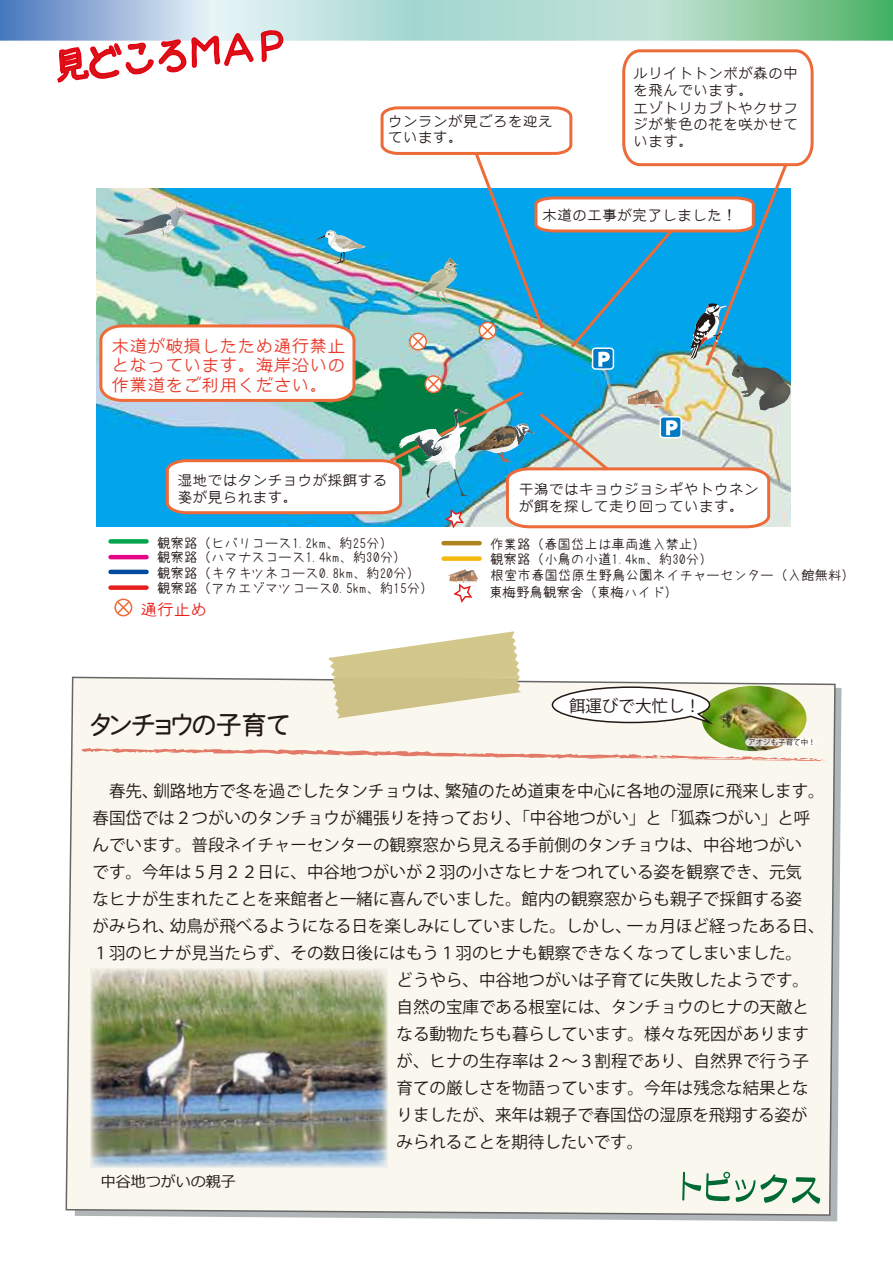
<style>
.page{position:relative;width:893px;height:1263px;background:#fff}
.page>*{position:absolute;margin:0;border:0;box-sizing:border-box;transform-origin:0 0}
.t1{font:25.5px "DFHS Maru Gothic W4 WING RKSJ H";color:#221815}
.t2{font:18px/19.5px "Cand G Reithic";color:#e83828;text-align:justify}
.t3{font:16.5px "Koz Go Pr 6 N";color:#221815}
.t4{font:16.5px "Cand G Reithic";color:#e71f19}
.t5{font:15px/16.5px "Cand G Reithic";color:#221815}
.t6{font:15px "Meiryo";color:#221815}
.t7{font:13.5px/14.5px "azuki font";color:#221815}
.t8{font:7.5px "Koz Go Pr 6 N";color:#221815}
</style>
<div class="page">
<svg style="left:0;top:0;width:893px;height:41px;background:#a1cdc7"></svg>
<hr style="left:111px;top:570px;width:36px;height:4px;background:#024b9f">
<div style="left:111px;top:585px;width:36px;height:5px;background:#e61f1f"></div>
<div style="left:111px;top:539px;width:36px;height:5px;background:#00a64d"></div>
<hr style="left:111px;top:555px;width:36px;height:4px;background:#e40684">
<div style="left:444px;top:556px;width:36px;height:5px;background:#f5b80e"></div>
<hr style="left:444px;top:541px;width:36px;height:4px;background:#ae841e">
<svg style="left:448px;top:569px;width:30px;height:34px"></svg>
<div style="left:114px;top:598px;width:18px;height:18px;border:2px solid #ec6b38;border-radius:50%"></div>
<svg style="left:116px;top:600px;width:15px;height:15px"></svg>
<img style="left:56px;top:29px;width:759px;height:500px">
<div style="left:65px;top:676px;width:771px;height:540px;background:#faf8ee"></div>
<svg style="left:81px;top:748px;width:745px;height:13px;background:#f4dace"></svg>
<svg style="left:329px;top:631px;width:192px;height:87px"></svg>
<svg style="left:682px;top:1172px;width:138px;height:32px;background:#c0d7c3"></svg>
<img style="left:91px;top:969px;width:296px;height:198px">
<img style="left:702px;top:686px;width:104px;height:65px">
<svg style="left:551px;top:686px;width:166px;height:41px"></svg>
<svg style="left:745px;top:738px;width:71px;height:8px"></svg>
<p class="t5" style="left:388px;top:113px;width:167px">ウンランが見ごろを迎えています。</p>
<p class="t5" style="left:633px;top:65px;width:167px">ルリイトトンボが森の中を飛んでいます。</p>
<p class="t5" style="left:633px;top:100px;width:167px;text-align:justify">エゾトリカブトやクサフジが紫色の花を咲かせています。</p>
<p class="t2" style="left:111px;top:336px;width:235px">木道が破損したため通行禁止となっています。海岸沿いの作業道をご利用ください。</p>
<p class="t5" style="left:177px;top:472px;width:211px">湿地ではタンチョウが採餌する姿が見られます。</p>
<p class="t7" style="left:157px;top:536px;width:251px;line-height:14.1px">観察路（ヒバリコース1.2km、約25分）観察路（ハマナスコース1.4km、約30分）</p>
<p class="t7" style="left:157px;top:581px;width:278px">観察路（アカエゾマツコース0.5km、約15分）</p>
<p class="t7" style="left:157px;top:566px;width:265px">観察路（キタキツネコース0.8km、約20分）</p>
<p class="t4" style="left:140px;top:601px;width:68px">通行止め</p>
<h1 class="t1" style="left:90px;top:712px;width:200px">タンチョウの子育て</h1>
<p class="t5" style="left:542px;top:207px;width:196px">木道の工事が完了しました！</p>
<p class="t5" style="left:519px;top:481px;width:241px">干潟ではキョウジョシギやトウネンが餌を探して走り回っています。</p>
<p class="t7" style="left:490px;top:537px;width:224px">作業路（春国岱上は車両進入禁止）観察路（小鳥の小道1.4km、約30分）</p>
<p class="t7" style="left:491px;top:568px;width:366px">根室市春国岱原生野鳥公園ネイチャーセンター（入館無料）</p>
<p class="t7" style="left:489px;top:585px;width:190px">東梅野鳥観察舎（東梅ハイド）</p>
<p class="t3" style="left:569px;top:696px;width:133px">餌運びで大忙し！</p>
<p class="t8" style="left:748px;top:738px;width:69px">アオジも子育て中！</p>
<p class="t3" style="left:93px;top:781px;width:734px">　春先、釧路地方で冬を過ごしたタンチョウは、繁殖のため道東を中心に各地の湿原に飛来します。</p>
<p class="t3" style="left:93px;top:808px;width:719px">春国岱では２つがいのタンチョウが縄張りを持っており、「中谷地つがい」と「狐森つがい」と呼</p>
<p class="t3" style="left:93px;top:835px;width:711px">んでいます。普段ネイチャーセンターの観察窓から見える手前側のタンチョウは、中谷地つがい</p>
<p class="t3" style="left:93px;top:862px;width:711px">です。今年は５月２２日に、中谷地つがいが２羽の小さなヒナをつれている姿を観察でき、元気</p>
<p class="t3" style="left:93px;top:889px;width:711px">なヒナが生まれたことを来館者と一緒に喜んでいました。館内の観察窓からも親子で採餌する姿</p>
<p class="t3" style="left:93px;top:916px;width:734px">がみられ、幼鳥が飛べるようになる日を楽しみにしていました。しかし、一ヵ月ほど経ったある日、</p>
<p class="t3" style="left:93px;top:943px;width:711px">１羽のヒナが見当たらず、その数日後にはもう１羽のヒナも観察できなくなってしまいました。</p>
<p class="t3" style="left:397px;top:970px;width:414px">どうやら、中谷地つがいは子育てに失敗したようです。</p>
<p class="t3" style="left:397px;top:997px;width:414px">自然の宝庫である根室には、タンチョウのヒナの天敵と</p>
<p class="t3" style="left:397px;top:1024px;width:414px">なる動物たちも暮らしています。様々な死因があります</p>
<p class="t3" style="left:397px;top:1051px;width:414px">が、ヒナの生存率は２～３割程であり、自然界で行う子</p>
<p class="t3" style="left:397px;top:1078px;width:413px">育ての厳しさを物語っています。今年は残念な結果とな</p>
<p class="t3" style="left:397px;top:1105px;width:412px">りましたが、来年は親子で春国岱の湿原を飛翔する姿が</p>
<p class="t3" style="left:397px;top:1132px;width:248px">みられることを期待したいです。</p>
<p class="t6" style="left:101px;top:1171px;width:136px">中谷地つがいの親子</p>
</div>
